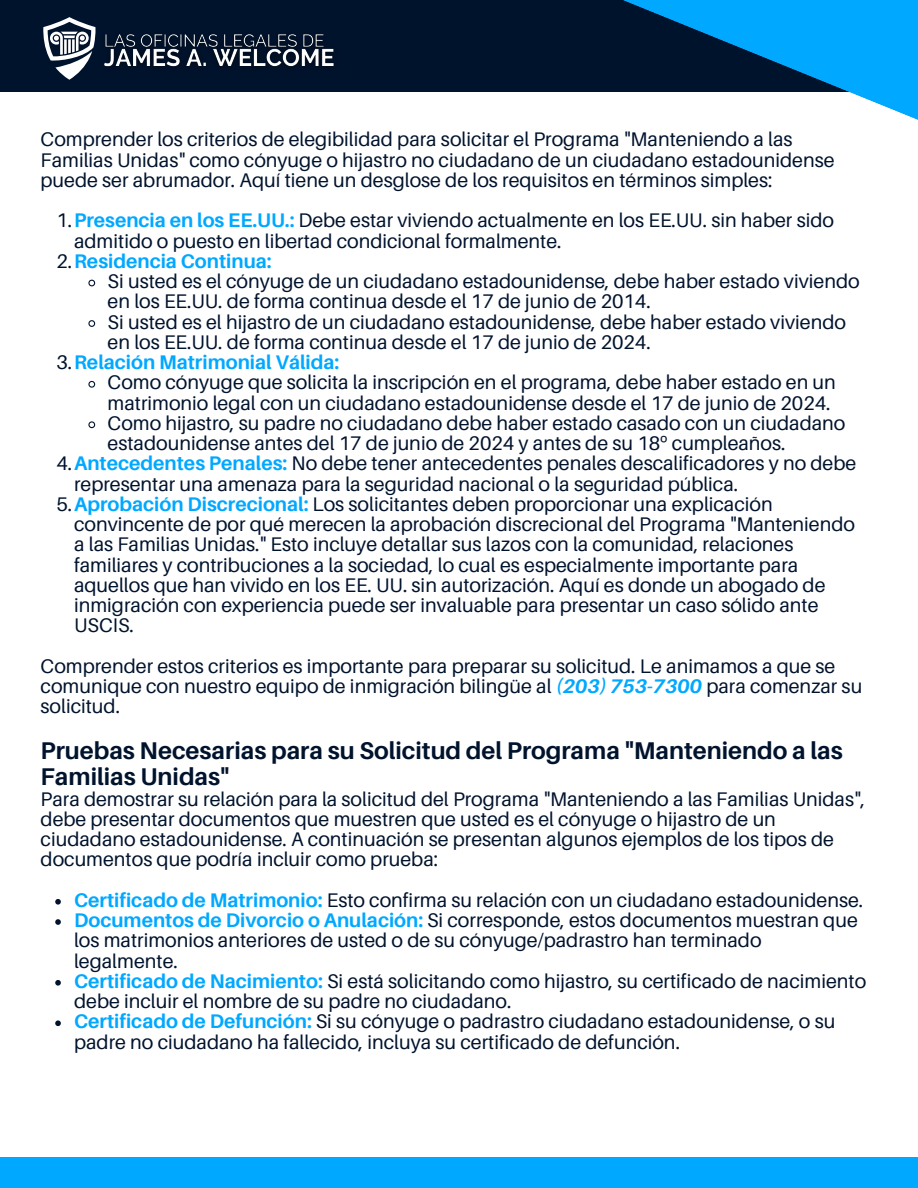
<style>
.page{position:relative;width:918px;height:1188px;background:#fff}
.page>*{position:absolute;margin:0;border:0;box-sizing:border-box;transform-origin:0 0}
.t1{font:700 24.15px/25.8px "Aileron";color:#00132d}
.t2{font:19.65px/20.2px "Aileron";color:#00132d}
.t3{font:700 19.65px "Aileron";color:#00a8ff}
.s1{font-weight:700;color:#00a8ff}
.s2{font-weight:400;color:#00132d}
.s3{font-family:"Noto Sans"}
.s4{font-weight:700;font-style:italic;color:#00a8ff}
</style>
<div class="page">
<div style="left:0;top:0;width:918px;height:92px;background:#00132d"></div>
<div style="left:0;top:1158px;width:918px;height:30px;background:#00a8ff"></div>
<svg style="left:43px;top:17px;width:53px;height:63px"></svg>
<svg style="left:623px;top:0;width:295px;height:120px;fill:#00a8ff"></svg>
<img style="left:93px;top:39px;width:241px;height:41px">
<svg style="left:88px;top:279px;width:8px;height:8px"></svg>
<svg style="left:88px;top:320px;width:8px;height:7px"></svg>
<svg style="left:88px;top:380px;width:8px;height:8px"></svg>
<svg style="left:88px;top:421px;width:8px;height:8px"></svg>
<svg style="left:55px;top:899px;width:6px;height:6px"></svg>
<svg style="left:55px;top:919px;width:6px;height:6px"></svg>
<svg style="left:55px;top:980px;width:6px;height:6px"></svg>
<svg style="left:55px;top:1020px;width:6px;height:6px"></svg>
<img style="left:97px;top:34px;width:234px;height:21px">
<p class="t2" style="left:41px;top:129px;width:795px">Comprender los criterios de elegibilidad para solicitar el Programa "Manteniendo a las<br>Familias Unidas" como cónyuge o hijastro no ciudadano de un ciudadano estadounidense puede ser abrumador. Aquí tiene un desglose de los requisitos en términos simples:</p>
<h2 class="t2" style="left:74px;top:210px;width:761px;text-indent:-18px">1.<span class="s1">Presencia en los EE.UU.:</span> Debe estar viviendo actualmente en los EE.UU. sin haber sido admitido o puesto en libertad condicional formalmente.</h2>
<p class="t3" style="left:56px;top:249px;width:217px"><span class="s2">2.</span>Residencia Continua:</p>
<p class="t2" style="left:108px;top:271px;width:754px">Si usted es el cónyuge de un ciudadano estadounidense, debe haber estado viviendo en los EE.UU. de forma continua desde el 17 de junio de 2014.</p>
<p class="t2" style="left:108px;top:311px;width:740px">Si usted es el hijastro de un ciudadano estadounidense, debe haber estado viviendo en los EE.UU. de forma continua desde el 17 de junio de 2024.</p>
<p class="t3" style="left:56px;top:350px;width:285px"><span class="s2">3.</span>Relación Matrimonial Válida:</p>
<p class="t2" style="left:108px;top:372px;width:730px">Como cónyuge que solicita la inscripción en el programa, debe haber estado en un matrimonio legal con un ciudadano estadounidense desde el 17 de junio de 2024.</p>
<p class="t2" style="left:108px;top:412px;width:739px">Como hijastro, su padre no ciudadano debe haber estado casado con un ciudadano estadounidense antes del 17 de junio de 2024 y antes de su 18<span class="s3">º</span> cumpleaños.</p>
<p class="t2" style="left:74px;top:453px;width:784px;text-indent:-18px">4.<span class="s1">Antecedentes Penales:</span> No debe tener antecedentes penales descalificadores y no debe representar una amenaza para la seguridad nacional o la seguridad pública.</p>
<p class="t2" style="left:74px;top:493px;width:782px;text-indent:-18px">5.<span class="s1">Aprobación Discrecional:</span> Los solicitantes deben proporcionar una explicación convincente de por qué merecen la aprobación discrecional del Programa "Manteniendo a las Familias Unidas." Esto incluye detallar sus lazos con la comunidad, relaciones familiares y contribuciones a la sociedad, lo cual es especialmente importante para aquellos que han vivido en los EE. UU. sin autorización. Aquí es donde un abogado de inmigración con experiencia puede ser invaluable para presentar un caso sólido ante USCIS.</p>
<p class="t2" style="left:41px;top:655px;width:823px">Comprender estos criterios es importante para preparar su solicitud. Le animamos a que se comunique con nuestro equipo de inmigración bilingüe al <span class="s4">(203) 753-7300</span> para comenzar su solicitud.</p>
<h2 class="t1" style="left:41px;top:738px;width:804px">Pruebas Necesarias para su Solicitud del Programa "Manteniendo a las<br>Familias Unidas"</h2>
<h2 class="t2" style="left:41px;top:788px;width:826px">Para demostrar su relación para la solicitud del Programa "Manteniendo a las Familias Unidas", debe presentar documentos que muestren que usted es el cónyuge o hijastro de un ciudadano estadounidense. A continuación se presentan algunos ejemplos de los tipos de documentos que podría incluir como prueba:</h2>
<h2 class="t2" style="left:74px;top:889px;width:791px"><span class="s1">Certificado de Matrimonio:</span> Esto confirma su relación con un ciudadano estadounidense.</h2>
<p class="t2" style="left:74px;top:910px;width:785px"><span class="s1">Documentos de Divorcio o Anulación:</span> Si corresponde, estos documentos muestran que los matrimonios anteriores de usted o de su cónyuge/padrastro han terminado legalmente.</p>
<p class="t2" style="left:74px;top:970px;width:794px"><span class="s1">Certificado de Nacimiento:</span> Si está solicitando como hijastro, su certificado de nacimiento debe incluir el nombre de su padre no ciudadano.</p>
<p class="t2" style="left:74px;top:1011px;width:763px"><span class="s1">Certificado de Defunción:</span> Si su cónyuge o padrastro ciudadano estadounidense, o su padre no ciudadano ha fallecido, incluya su certificado de defunción.</p>
</div>
